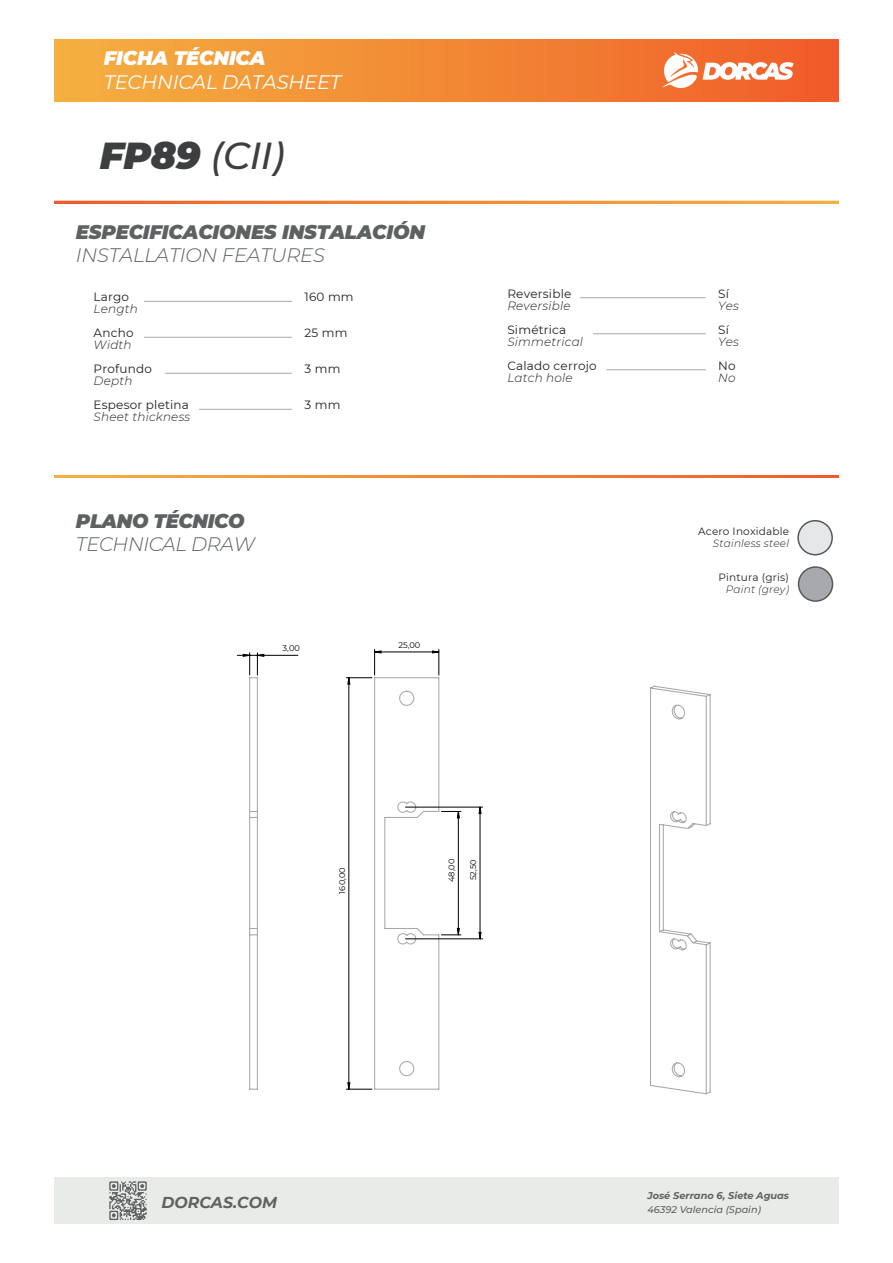
<style>
.page{position:relative;width:893px;height:1263px;background:#fff}
.page>*{position:absolute;margin:0;border:0;box-sizing:border-box;transform-origin:0 0}
.t1{font:italic 500 37.5px "Montserrat";color:#3c3e40}
.t2{font:italic 900 19.5px "Montserrat";letter-spacing:-.01em;color:#5d6161}
.t3{font:italic 300 19.5px "Montserrat";letter-spacing:-.01em;color:#5d6161}
.t4{font:italic 19.5px "Montserrat";letter-spacing:-.01em;color:#fff}
.t5{font:italic 900 19.5px "Montserrat";letter-spacing:-.01em;color:#fff}
.t6{font:italic 700 15.75px "Montserrat";color:#5e6262}
.t7{font:12px "Montserrat";letter-spacing:.015em;color:#231f20}
.t8{font:italic 300 12px "Montserrat";letter-spacing:.015em;color:#231f20}
.t9{font:10.5px "Montserrat";letter-spacing:.015em;color:#231f20}
.t10{font:italic 300 10.5px "Montserrat";letter-spacing:.015em;color:#231f20}
.t11{font:italic 700 9.75px "Montserrat";color:#5e6262}
.t12{font:italic 500 9.75px "Montserrat";color:#5e6262}
.t13{font:8.25px "Montserrat";color:#000001}
.s1{font-weight:900}
</style>
<div class="page">
<div style="left:54px;top:1178px;width:785px;height:46px;background:#e8ebe8"></div>
<img style="left:54px;top:39px;width:785px;height:63px">
<svg style="left:661px;top:52px;width:133px;height:39px"></svg>
<svg style="left:109px;top:1181px;width:38px;height:39px"></svg>
<hr style="left:144px;top:301px;width:148px;height:1px;background:#afb3b3">
<hr style="left:144px;top:337px;width:148px;height:1px;background:#afb3b3">
<hr style="left:165px;top:373px;width:127px;height:1px;background:#afb3b3">
<img style="left:55px;top:201px;width:784px;height:3px">
<hr style="left:593px;top:333px;width:113px;height:1px;background:#afb3b3">
<hr style="left:580px;top:297px;width:126px;height:1px;background:#afb3b3">
<img style="left:54px;top:475px;width:785px;height:3px">
<hr style="left:199px;top:409px;width:93px;height:1px;background:#afb3b3">
<hr style="left:606px;top:369px;width:100px;height:1px;background:#afb3b3">
<div style="left:798px;top:521px;width:34px;height:34px;background:#e6e7e9;border-radius:50%"></div>
<div style="left:797px;top:520px;width:36px;height:35px;border:2px solid #57585a;border-radius:50%"></div>
<div style="left:798px;top:567px;width:34px;height:34px;background:#a8a9ad;border-radius:50%"></div>
<div style="left:798px;top:566px;width:35px;height:36px;border:2px solid #57585a;border-radius:50%"></div>
<svg style="left:650px;top:685px;width:61px;height:410px"></svg>
<hr style="left:249px;top:678px;width:1px;height:133px;background:#a8a9ad">
<hr style="left:257px;top:678px;width:1px;height:133px;background:#a8a9ad">
<hr style="left:249px;top:935px;width:1px;height:154px;background:#a8a9ad">
<hr style="left:257px;top:935px;width:1px;height:154px;background:#a8a9ad">
<svg style="left:249px;top:811px;width:9px;height:7px"></svg>
<svg style="left:249px;top:928px;width:9px;height:7px"></svg>
<hr style="left:249px;top:817px;width:1px;height:111px;background:#a8a9ad">
<hr style="left:257px;top:817px;width:1px;height:111px;background:#a8a9ad">
<hr style="left:257px;top:655px;width:41px;height:1px;background:#000001">
<hr style="left:405px;top:807px;width:78px;height:1px;background:#000001">
<hr style="left:405px;top:938px;width:78px;height:1px;background:#000001">
<svg style="left:346px;top:649px;width:94px;height:441px"></svg>
<svg style="left:237px;top:653px;width:28px;height:25px"></svg>
<svg style="left:348px;top:678px;width:133px;height:411px"></svg>
<h2 class="t5" style="left:104px;top:44px;width:163px">FICHA TÉCNICA</h2>
<h2 class="t4" style="left:104px;top:69px;width:239px">TECHNICAL DATASHEET</h2>
<h1 class="t1" style="left:100px;top:129px;width:187px"><span class="s1">FP89</span> (CII)</h1>
<h2 class="t2" style="left:76px;top:217px;width:351px">ESPECIFICACIONES INSTALACIÓN</h2>
<h2 class="t3" style="left:76px;top:242px;width:250px">INSTALLATION FEATURES</h2>
<p class="t7" style="left:94px;top:289px;width:37px">Largo</p>
<p class="t8" style="left:94px;top:301px;width:46px">Length</p>
<p class="t7" style="left:94px;top:325px;width:41px">Ancho</p>
<p class="t8" style="left:94px;top:337px;width:40px">Width</p>
<p class="t7" style="left:94px;top:361px;width:60px">Profundo</p>
<p class="t8" style="left:94px;top:373px;width:40px">Depth</p>
<p class="t7" style="left:94px;top:397px;width:97px">Espesor pletina</p>
<p class="t8" style="left:94px;top:409px;width:98px">Sheet thickness</p>
<h2 class="t2" style="left:76px;top:506px;width:170px">PLANO TÉCNICO</h2>
<h2 class="t3" style="left:76px;top:531px;width:181px">TECHNICAL DRAW</h2>
<p class="t7" style="left:304px;top:289px;width:51px">160 mm</p>
<p class="t7" style="left:304px;top:325px;width:45px">25 mm</p>
<p class="t7" style="left:304px;top:361px;width:37px">3 mm</p>
<p class="t7" style="left:304px;top:397px;width:37px">3 mm</p>
<p class="t13" style="left:283px;top:643px;width:19px">3,00</p>
<p class="t13" style="left:398px;top:639px;width:24px">25,00</p>
<p class="t7" style="left:507px;top:285px;width:66px">Reversible</p>
<p class="t8" style="left:507px;top:297px;width:65px">Reversible</p>
<p class="t7" style="left:507px;top:321px;width:60px">Simétrica</p>
<p class="t8" style="left:507px;top:333px;width:77px">Simmetrical</p>
<p class="t7" style="left:507px;top:357px;width:91px">Calado cerrojo</p>
<p class="t8" style="left:507px;top:369px;width:67px">Latch hole</p>
<p class="t13" style="left:446px;top:882px;width:25px;rotate:-90deg">48,00</p>
<p class="t13" style="left:336px;top:893px;width:28px;rotate:-90deg">160,00</p>
<p class="t13" style="left:468px;top:880px;width:23px;rotate:-90deg">52,50</p>
<p class="t7" style="left:718px;top:285px;width:12px">Sí</p>
<p class="t8" style="left:718px;top:297px;width:22px">Yes</p>
<p class="t7" style="left:718px;top:321px;width:12px">Sí</p>
<p class="t8" style="left:718px;top:333px;width:22px">Yes</p>
<p class="t7" style="left:718px;top:357px;width:19px">No</p>
<p class="t8" style="left:718px;top:369px;width:19px">No</p>
<p class="t9" style="left:698px;top:524px;width:92px">Acero Inoxidable</p>
<p class="t10" style="left:713px;top:536px;width:78px">Stainless steel</p>
<p class="t9" style="left:718px;top:570px;width:72px">Pintura (gris)</p>
<p class="t10" style="left:726px;top:582px;width:65px">Paint (grey)</p>
<h3 class="t6" style="left:161px;top:1191px;width:117px">DORCAS.COM</h3>
<p class="t11" style="left:647px;top:1188px;width:143px">José Serrano 6, Siete Aguas</p>
<p class="t12" style="left:647px;top:1202px;width:115px">46392 Valencia (Spain)</p>
</div>
